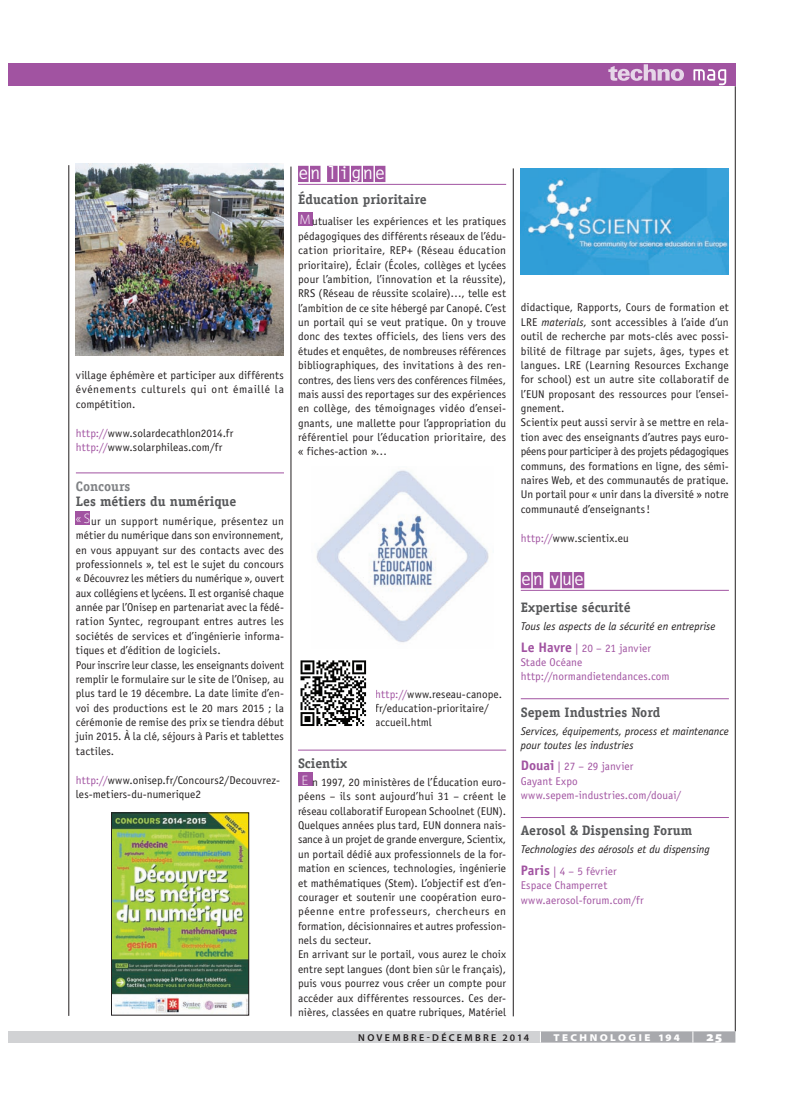
<style>
.page{position:relative;width:797px;height:1105px;background:#fff}
.page>*{position:absolute;margin:0;border:0;box-sizing:border-box;transform-origin:0 0}
.mag_01{font:700 17.5px "Letter Gothic Std";letter-spacing:.085em;color:#fff}
.mag_04_Txt_courant_C{font:700 17.5px "Letter Gothic Std";color:#fff}
.Mag_02_Noir_80____fi{font:700 13.75px/15px "Officina Serif Std";color:#57585a}
.Mag_02_Titre_Noir_80{font:700 13.75px "Officina Serif Std";color:#57585a}
.t1{font:300 13.75px "Myriad Pro";color:#fff}
.t2{font:900 semi-expanded 13.75px "Myriad Pro";color:#fff}
.mag_04_Txt_courant_C-2{font:11.25px/14.4px "Officina Sans Std";letter-spacing:.01em;color:#231f20;text-align:justify}
.mag_04_Txt_courant_C-3{font:11.25px "Officina Sans Std";letter-spacing:.005em;color:#a153a1}
.mag_04_Txt_courant_C-4{font:italic 11.25px/14.4px "Officina Sans Std";color:#231f20}
.t3{font:600 10px "Myriad Pro";letter-spacing:.235em;color:#231f20}
.t4{font:900 semi-expanded 10px "Myriad Pro";letter-spacing:.24em;color:#fff}
.s1{color:#a153a1}
.s2{color:#808285}
.s3{font-style:italic}
.s4{font-weight:700;font-size:13.75px}
</style>
<div class="page">
<hr style="left:735px;top:86px;width:1px;height:945px;background:#231f20">
<div style="left:26px;top:1031px;width:514px;height:12px;background:#d1d2d4"></div>
<svg style="left:540px;top:1031px;width:195px;height:12px;background:#aeafb2"></svg>
<div style="left:9px;top:1031px;width:17px;height:12px;background:#d1d2d4"></div>
<hr style="left:69px;top:165px;width:1px;height:851px;background:#231f20">
<hr style="left:291px;top:167px;width:1px;height:849px;background:#231f20">
<hr style="left:513px;top:168px;width:1px;height:848px;background:#231f20">
<div style="left:26px;top:63px;width:709px;height:23px;background:#a153a1"></div>
<div style="left:9px;top:63px;width:17px;height:23px;background:#a153a1"></div>
<svg style="left:608px;top:64px;width:76px;height:17px"></svg>
<svg style="left:693px;top:69px;width:33px;height:16px"></svg>
<hr style="left:76px;top:473px;width:208px;height:1px;background:#a153a1">
<div style="left:76px;top:512px;width:14px;height:13px;background:#a153a1"></div>
<hr style="left:298px;top:184px;width:208px;height:1px;background:#a153a1">
<div style="left:298px;top:166px;width:10px;height:16px;background:#a153a1"></div>
<div style="left:310px;top:166px;width:10px;height:16px;background:#a153a1"></div>
<div style="left:327px;top:166px;width:10px;height:16px;background:#a153a1"></div>
<div style="left:339px;top:166px;width:10px;height:16px;background:#a153a1"></div>
<div style="left:351px;top:166px;width:10px;height:16px;background:#a153a1"></div>
<div style="left:363px;top:166px;width:10px;height:16px;background:#a153a1"></div>
<div style="left:375px;top:166px;width:10px;height:16px;background:#a153a1"></div>
<hr style="left:298px;top:750px;width:208px;height:1px;background:#a153a1">
<div style="left:298px;top:212px;width:14px;height:13px;background:#a153a1"></div>
<div style="left:298px;top:773px;width:14px;height:13px;background:#a153a1"></div>
<hr style="left:521px;top:590px;width:208px;height:1px;background:#a153a1">
<div style="left:521px;top:572px;width:10px;height:16px;background:#a153a1"></div>
<div style="left:532px;top:572px;width:11px;height:16px;background:#a153a1"></div>
<div style="left:550px;top:572px;width:10px;height:16px;background:#a153a1"></div>
<div style="left:562px;top:572px;width:10px;height:16px;background:#a153a1"></div>
<div style="left:573px;top:572px;width:11px;height:16px;background:#a153a1"></div>
<hr style="left:521px;top:698px;width:208px;height:1px;background:#a153a1">
<hr style="left:521px;top:817px;width:208px;height:1px;background:#a153a1">
<img style="left:300px;top:660px;width:67px;height:66px">
<img style="left:521px;top:168px;width:208px;height:107px">
<img style="left:76px;top:164px;width:207px;height:192px">
<img style="left:316px;top:470px;width:173px;height:173px">
<img style="left:113px;top:815px;width:134px;height:198px">
<div style="left:111px;top:813px;width:138px;height:202px;border:1px solid #231f20"></div>
<p class="mag_04_Txt_courant_C-2" style="left:76px;top:368px;width:210px">village éphémère et participer aux différents événements culturels qui ont émaillé la compétition.</p>
<p class="mag_04_Txt_courant_C-2" style="left:76px;top:426px;width:159px"><span class="s1">http://</span>www.solardecathlon2014.fr</p>
<p class="mag_04_Txt_courant_C-2" style="left:76px;top:440px;width:148px"><span class="s1">http://</span>www.solarphileas.com/fr</p>
<p class="Mag_02_Noir_80____fi" style="left:76px;top:478px;width:162px"><span class="s2">Concours<br></span>Les métiers du numérique</p>
<p class="t1" style="left:76px;top:510px;width:16px">« S</p>
<p class="mag_04_Txt_courant_C-2" style="left:76px;top:514px;width:210px;text-indent:15px">ur un support numérique, présentez un métier du numérique dans son environnement, en vous appuyant sur des contacts avec des professionnels », tel est le sujet du concours « Découvrez les métiers du numérique », ouvert aux collégiens et lycéens. Il est organisé chaque année par l’Onisep en partenariat avec la fédé&shy;ration Syntec, regroupant entres autres les sociétés de services et d’ingénierie informa&shy;tiques et d’édition de logiciels.</p>
<p class="mag_04_Txt_courant_C-2" style="left:76px;top:657px;width:209px">Pour inscrire leur classe, les enseignants doivent remplir le formulaire sur le site de l’Onisep, au plus tard le 19 décembre. La date limite d’en&shy;voi des productions est le 20 mars 2015 ; la cérémonie de remise des prix se tiendra début juin 2015. À la clé, séjours à Paris et tablettes tactiles.</p>
<p class="mag_04_Txt_courant_C-2" style="left:76px;top:773px;width:206px"><span class="s1">http://</span>www.onisep.fr/Concours2/Decouvrez&shy;les-metiers-du-numerique2</p>
<p class="mag_01" style="left:298px;top:162px;width:89px">en ligne</p>
<p class="Mag_02_Titre_Noir_80" style="left:298px;top:190px;width:130px">Éducation prioritaire</p>
<p class="t1" style="left:300px;top:211px;width:12px">M</p>
<p class="mag_04_Txt_courant_C-2" style="left:298px;top:214px;width:210px;text-indent:14px">utualiser les expériences et les pratiques pédagogiques des différents réseaux de l’édu&shy;cation prioritaire, REP+ (Réseau éducation prioritaire), Éclair (Écoles, collèges et lycées pour l’ambition, l’innovation et la réussite), RRS (Réseau de réussite scolaire)…, telle est l’ambition de ce site hébergé par Canopé. C’est un portail qui se veut pratique. On y trouve donc des textes officiels, des liens vers des études et enquêtes, de nombreuses références bibliographiques, des invitations à des ren&shy;contres, des liens vers des conférences filmées, mais aussi des reportages sur des expériences en collège, des témoignages vidéo d’ensei&shy;gnants, une mallette pour l’appropriation du référentiel pour l’éducation prioritaire, des « fiches-action »…</p>
<p class="mag_04_Txt_courant_C-2" style="left:375px;top:687px;width:128px;text-align:left"><span class="s1">http://</span>www.reseau-canope. fr/education-prioritaire/ accueil.html</p>
<p class="Mag_02_Noir_80____fi" style="left:298px;top:756px;width:51px">Scientix</p>
<p class="t1" style="left:302px;top:772px;width:8px">E</p>
<p class="mag_04_Txt_courant_C-2" style="left:298px;top:775px;width:210px;text-indent:14px">n 1997, 20 ministères de l’Éducation euro&shy;péens – ils sont aujourd’hui 31 – créent le réseau collaboratif European Schoolnet (EUN).<br>Quelques années plus tard, EUN donnera nais&shy;sance à un projet de grande envergure, Scientix, un portail dédié aux professionnels de la for&shy;mation en sciences, technologies, ingénierie et mathématiques (Stem). L’objectif est d’en&shy;courager et soutenir une coopération euro&shy;péenne entre professeurs, chercheurs en formation, décisionnaires et autres profession&shy;nels du secteur.</p>
<p class="mag_04_Txt_courant_C-2" style="left:298px;top:947px;width:209px">En arrivant sur le portail, vous aurez le choix entre sept langues (dont bien sûr le français), puis vous pourrez vous créer un compte pour accéder aux différentes ressources. Ces der&shy;nières, classées en quatre rubriques, Matériel</p>
<p class="mag_04_Txt_courant_C-2" style="left:521px;top:300px;width:210px">didactique, Rapports, Cours de formation et LRE <span class="s3">materials,</span> sont accessibles à l’aide d’un outil de recherche par mots-clés avec possi&shy;bilité de filtrage par sujets, âges, types et langues. LRE (Learning Resources Exchange for school) est un autre site collaboratif de l’EUN proposant des ressources pour l’ensei&shy;gnement.</p>
<p class="mag_04_Txt_courant_C-2" style="left:521px;top:415px;width:209px">Scientix peut aussi servir à se mettre en rela&shy;tion avec des enseignants d’autres pays euro&shy;péens pour participer à des projets pédagogiques communs, des formations en ligne, des sémi&shy;naires Web, et des communautés de pratique.</p>
<p class="mag_04_Txt_courant_C-2" style="left:521px;top:487px;width:209px">Un portail pour « unir dans la diversité » notre communauté d’enseignants!</p>
<p class="mag_04_Txt_courant_C-2" style="left:521px;top:531px;width:109px"><span class="s1">http://</span>www.scientix.eu</p>
<p class="mag_04_Txt_courant_C" style="left:521px;top:568px;width:65px">en vue</p>
<p class="Mag_02_Titre_Noir_80" style="left:521px;top:599px;width:111px">Expertise sécurité</p>
<p class="mag_04_Txt_courant_C-4" style="left:521px;top:619px;width:196px">Tous les aspects de la sécurité en entreprise</p>
<p class="mag_04_Txt_courant_C-3" style="left:521px;top:641px;width:132px"><span class="s4">Le Havre</span> | 20 – 21 janvier</p>
<p class="mag_04_Txt_courant_C-3" style="left:521px;top:656px;width:63px">Stade Océane</p>
<p class="mag_04_Txt_courant_C-3" style="left:521px;top:670px;width:150px">http://normandietendances.com</p>
<p class="Mag_02_Noir_80____fi" style="left:521px;top:704px;width:141px">Sepem Industries Nord</p>
<p class="mag_04_Txt_courant_C-4" style="left:521px;top:724px;width:209px">Services, équipements, process et maintenance pour toutes les industries</p>
<p class="mag_04_Txt_courant_C-3" style="left:521px;top:760px;width:114px"><span class="s4">Douai</span> | 27 – 29 janvier</p>
<p class="mag_04_Txt_courant_C-3" style="left:521px;top:774px;width:58px">Gayant Expo</p>
<p class="mag_04_Txt_courant_C-3" style="left:521px;top:789px;width:162px">www.sepem-industries.com/douai/</p>
<p class="Mag_02_Noir_80____fi" style="left:521px;top:823px;width:173px">Aerosol &amp; Dispensing Forum</p>
<p class="mag_04_Txt_courant_C-4" style="left:521px;top:842px;width:190px">Technologies des aérosols et du dispensing</p>
<p class="mag_04_Txt_courant_C-3" style="left:521px;top:864px;width:97px"><span class="s4">Paris</span> | 4 – 5 février</p>
<p class="mag_04_Txt_courant_C-3" style="left:521px;top:879px;width:88px">Espace Champerret</p>
<p class="mag_04_Txt_courant_C-3" style="left:521px;top:893px;width:124px">www.aerosol-forum.com/fr</p>
<p class="t3" style="left:358px;top:1031px;width:172px">NOVEMBRE-DÉCEMBRE 2014</p>
<p class="t4" style="left:553px;top:1030px;width:128px">TECHNOLOGIE 194</p>
<p class="t2" style="left:706px;top:1027px;width:17px">25</p>
</div>
